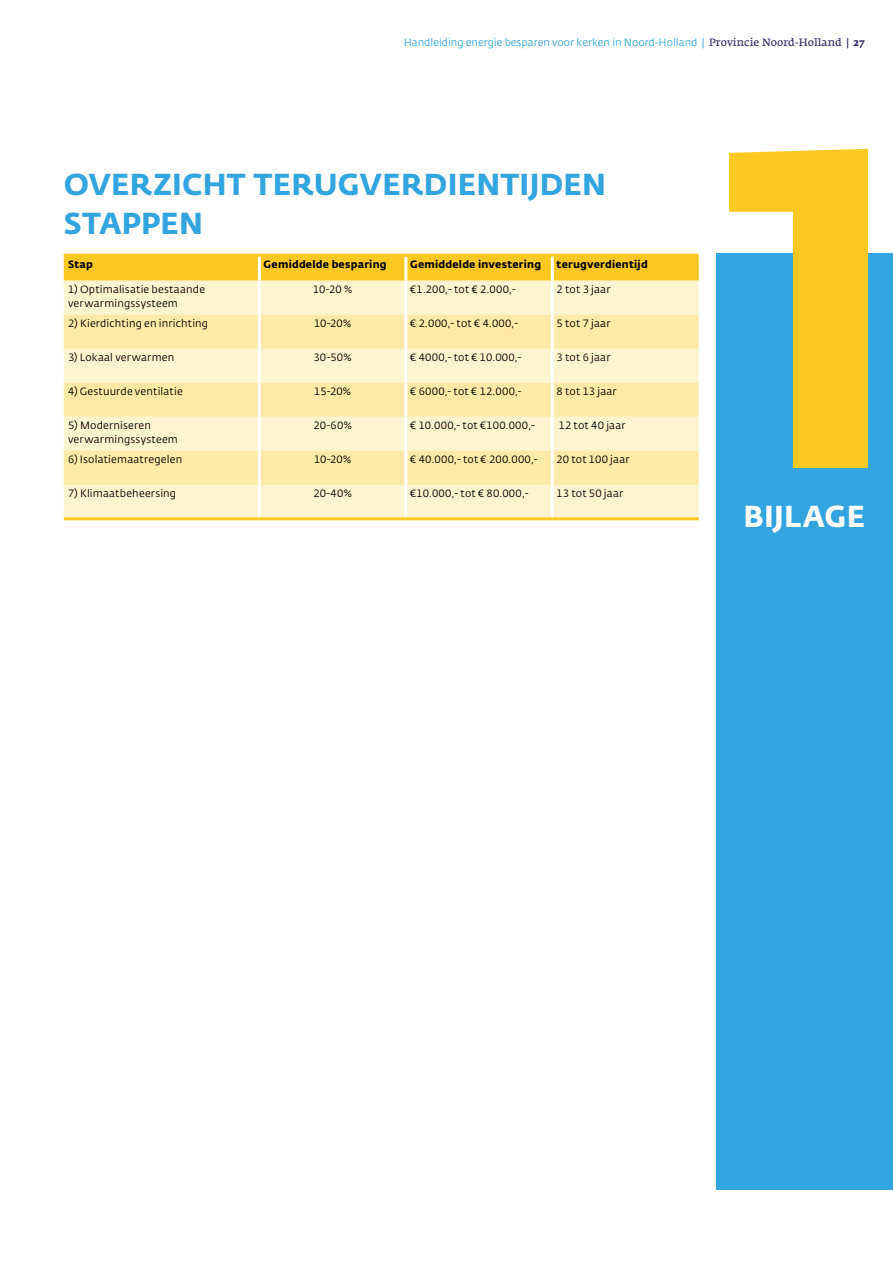
<style>
.page{position:relative;width:893px;height:1263px;background:#fff}
.page>*{position:absolute;margin:0;border:0;box-sizing:border-box;transform-origin:0 0}
.t1{font:700 450.3px "Fedra Sans Std";color:#fec823}
.t2{font:700 30px/39px "Fedra Sans Std";letter-spacing:.005em;color:#32a4df}
.t3{font:700 30px "Fedra Sans Std";letter-spacing:.01em;color:#fff}
.t4{font:10.5px/13.5px "Fedra Sans Std";letter-spacing:.015em;color:#000}
.t5{font:10.5px "Fedra Sans Std";color:#32a4df}
.t6{font:700 10.5px "Fedra Sans Std";letter-spacing:.02em;color:#000}
.s1{font-family:"Fedra Serif A Std";font-weight:600;color:#3a366b}
.s2{font-family:"Fedra Serif A Std";font-weight:700;color:#3a366b}
</style>
<div class="page">
<div style="left:716px;top:254px;width:177px;height:936px;background:#32a4df"></div>
<div style="left:64px;top:257px;width:635px;height:24px;background:#fec823"></div>
<div style="left:64px;top:281px;width:635px;height:236px;background:#fff4d0"></div>
<svg style="left:64px;top:315px;width:635px;height:170px;background:#ffedb7"></svg>
<hr style="left:258px;top:257px;width:3px;height:24px;background:#fff">
<hr style="left:258px;top:281px;width:3px;height:34px;background:#fff">
<hr style="left:258px;top:315px;width:3px;height:34px;background:#fff">
<hr style="left:258px;top:349px;width:3px;height:34px;background:#fff">
<hr style="left:258px;top:383px;width:3px;height:34px;background:#fff">
<hr style="left:258px;top:417px;width:3px;height:34px;background:#fff">
<hr style="left:258px;top:451px;width:3px;height:34px;background:#fff">
<hr style="left:258px;top:485px;width:3px;height:32px;background:#fff">
<hr style="left:64px;top:254px;width:195px;height:3px;background:#fec823">
<hr style="left:259px;top:254px;width:147px;height:3px;background:#fec823">
<hr style="left:406px;top:254px;width:146px;height:3px;background:#fec823">
<hr style="left:552px;top:254px;width:147px;height:3px;background:#fec823">
<hr style="left:404px;top:257px;width:3px;height:24px;background:#fff">
<hr style="left:551px;top:257px;width:3px;height:24px;background:#fff">
<hr style="left:404px;top:281px;width:3px;height:34px;background:#fff">
<hr style="left:551px;top:281px;width:3px;height:34px;background:#fff">
<hr style="left:404px;top:315px;width:3px;height:34px;background:#fff">
<hr style="left:551px;top:315px;width:3px;height:34px;background:#fff">
<hr style="left:404px;top:349px;width:3px;height:34px;background:#fff">
<hr style="left:551px;top:349px;width:3px;height:34px;background:#fff">
<hr style="left:404px;top:383px;width:3px;height:34px;background:#fff">
<hr style="left:551px;top:383px;width:3px;height:34px;background:#fff">
<hr style="left:404px;top:417px;width:3px;height:34px;background:#fff">
<hr style="left:551px;top:417px;width:3px;height:34px;background:#fff">
<hr style="left:404px;top:451px;width:3px;height:34px;background:#fff">
<hr style="left:551px;top:451px;width:3px;height:34px;background:#fff">
<hr style="left:404px;top:485px;width:3px;height:32px;background:#fff">
<hr style="left:551px;top:485px;width:3px;height:32px;background:#fff">
<hr style="left:64px;top:517px;width:195px;height:3px;background:#fec823">
<hr style="left:259px;top:517px;width:147px;height:3px;background:#fec823">
<hr style="left:406px;top:517px;width:146px;height:3px;background:#fec823">
<hr style="left:552px;top:517px;width:147px;height:3px;background:#fec823">
<p class="t5" style="left:404px;top:36px;width:463px">Handleiding energie besparen voor kerken in Noord-Holland | <span class="s1">Provincie Noord-Holland</span> <span class="s2">| 27</span></p>
<h2 class="t2" style="left:64px;top:165px;width:544px">OVERZICHT TERUGVERDIENTIJDEN<br>STAPPEN</h2>
<p class="t6" style="left:68px;top:257px;width:27px">Stap</p>
<p class="t6" style="left:264px;top:257px;width:124px">Gemiddelde besparing</p>
<p class="t6" style="left:410px;top:257px;width:133px">Gemiddelde investering</p>
<p class="t6" style="left:557px;top:257px;width:93px">terugverdientijd</p>
<p class="t4" style="left:68px;top:283px;width:138px">1) Optimalisatie bestaande verwarmingssysteem</p>
<p class="t4" style="left:313px;top:283px;width:41px">10-20 %</p>
<p class="t4" style="left:410px;top:283px;width:107px">€1.200,- tot € 2.000,-</p>
<p class="t4" style="left:557px;top:283px;width:55px">2 tot 3 jaar</p>
<p class="t4" style="left:68px;top:317px;width:142px">2) Kierdichting en inrichting</p>
<p class="t4" style="left:314px;top:317px;width:39px">10-20%</p>
<p class="t4" style="left:410px;top:317px;width:110px">€ 2.000,- tot € 4.000,-</p>
<p class="t4" style="left:557px;top:317px;width:55px">5 tot 7 jaar</p>
<p class="t4" style="left:68px;top:351px;width:108px">3) Lokaal verwarmen</p>
<p class="t4" style="left:314px;top:351px;width:40px">30-50%</p>
<p class="t4" style="left:410px;top:351px;width:113px">€ 4000,- tot € 10.000,-</p>
<p class="t4" style="left:557px;top:351px;width:55px">3 tot 6 jaar</p>
<p class="t4" style="left:68px;top:385px;width:116px">4) Gestuurde ventilatie</p>
<p class="t4" style="left:314px;top:385px;width:38px">15-20%</p>
<p class="t4" style="left:410px;top:385px;width:113px">€ 6000,- tot € 12.000,-</p>
<p class="t4" style="left:557px;top:385px;width:62px">8 tot 13 jaar</p>
<p class="t4" style="left:68px;top:419px;width:111px">5) Moderniseren verwarmingssysteem</p>
<p class="t4" style="left:313px;top:419px;width:40px">20-60%</p>
<p class="t4" style="left:410px;top:419px;width:126px">€ 10.000,- tot €100.000,-</p>
<p class="t4" style="left:559px;top:419px;width:68px">12 tot 40 jaar</p>
<p class="t4" style="left:68px;top:453px;width:116px">6) Isolatiemaatregelen</p>
<p class="t4" style="left:314px;top:453px;width:39px">10-20%</p>
<p class="t4" style="left:410px;top:453px;width:129px">€ 40.000,- tot € 200.000,-</p>
<p class="t4" style="left:557px;top:453px;width:74px">20 tot 100 jaar</p>
<p class="t4" style="left:68px;top:487px;width:110px">7) Klimaatbeheersing</p>
<p class="t4" style="left:313px;top:487px;width:40px">20-40%</p>
<p class="t4" style="left:410px;top:487px;width:120px">€10.000,- tot € 80.000,-</p>
<p class="t4" style="left:557px;top:487px;width:68px">13 tot 50 jaar</p>
<h1 class="t1" style="left:721px;top:19px;width:194px">1</h1>
<h2 class="t3" style="left:744px;top:497px;width:123px">BIJLAGE</h2>
</div>
